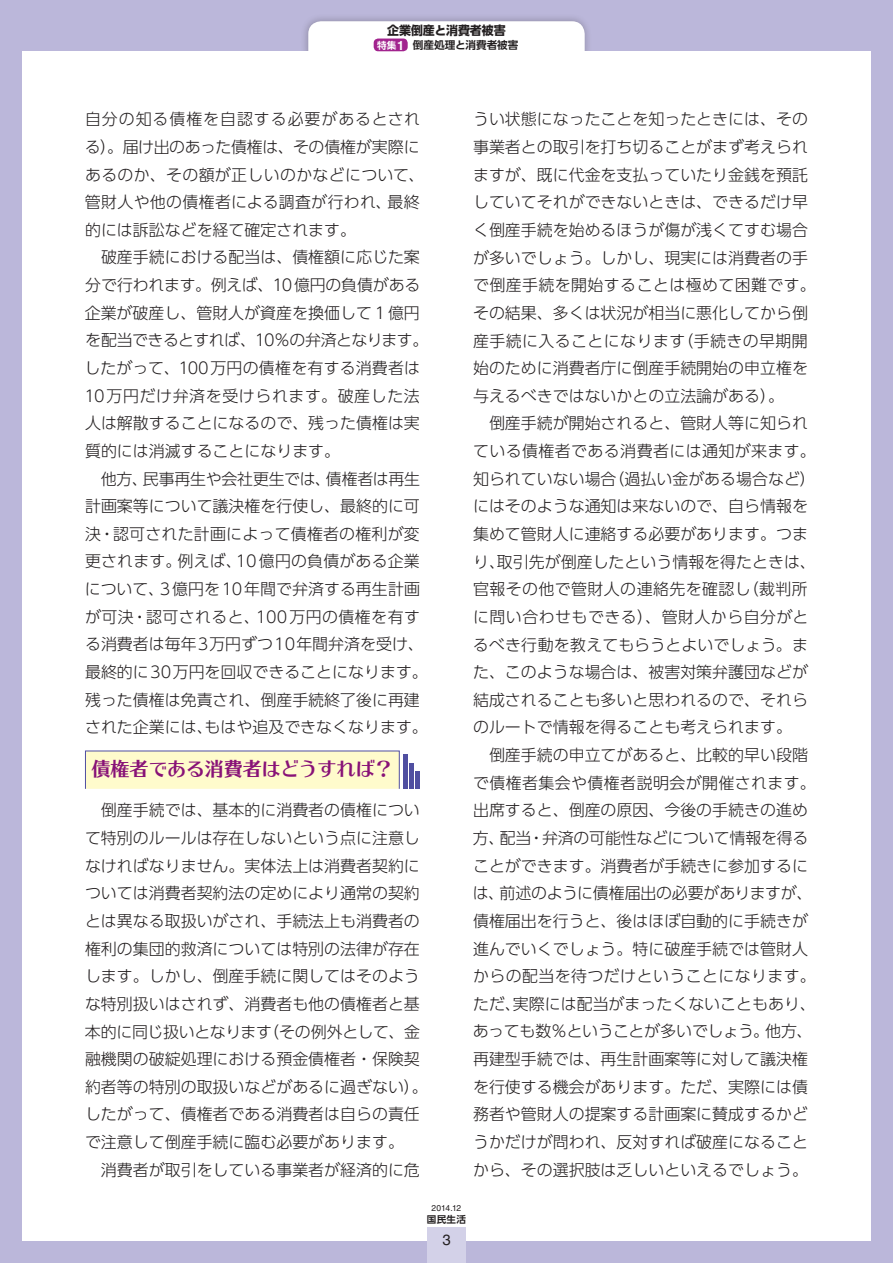
<style>
.page{position:relative;width:893px;height:1263px;background:#fff}
.page>*{position:absolute;margin:0;border:0;box-sizing:border-box;transform-origin:0 0}
.t1{font:19.2px "UD Typos 515 Std";letter-spacing:-.015em;color:#881277}
.t2{font:300 15.9px/27.6px "UD Shin Go Pro";color:#231f20}
.t3{font:14.85px "Helvetica LT Std";color:#231f20}
.t4{font:700 12.15px "UD Shin Go Pro";letter-spacing:-.005em;color:#231f20}
.t5{font:700 10.65px "UD Shin Go Pro De";letter-spacing:-.005em;color:#231f20}
.t6{font:700 9.6px "UD Shin Go Pro De";color:#231f20}
.t7{font:8.55px "Helvetica LT Std";letter-spacing:-.02em;color:#231f20}
.s1{font-size:9.6px;color:#fff}
.s2{font-family:"Helvetica LT Std";font-size:12.75px;color:#fff}
</style>
<div class="page">
<div style="left:0;top:0;width:893px;height:51px;background:#bbb7da"></div>
<div style="left:300px;top:13px;width:292px;height:59px;background:#231f20;opacity:.3"></div>
<div style="left:308px;top:21px;width:277px;height:43px;background:#fff;border-radius:13px"></div>
<div style="left:872px;top:0;width:21px;height:1263px;background:#bbb7da"></div>
<div style="left:0;top:1242px;width:893px;height:21px;background:#bbb7da"></div>
<div style="left:0;top:0;width:21px;height:1263px;background:#bbb7da"></div>
<div style="left:259px;top:51px;width:375px;height:30px;background:#fff"></div>
<div style="left:374px;top:39px;width:34px;height:12px;background:#a2238e;border-radius:4px"></div>
<div style="left:427px;top:1227px;width:39px;height:36px;background:#d3d1e8"></div>
<div style="left:85px;top:750px;width:315px;height:39px;background:#fffbcc"></div>
<hr style="left:416px;top:772px;width:4px;height:17px;background:#504fa1">
<div style="left:409px;top:763px;width:5px;height:26px;background:#504fa1"></div>
<hr style="left:403px;top:755px;width:4px;height:34px;background:#504fa1">
<p class="t4" style="left:387px;top:21px;width:120px">企業倒産と消費者被害</p>
<p class="t5" style="left:377px;top:36px;width:143px"><span class="s1">特集</span><span class="s2">1</span> 倒産処理と消費者被害</p>
<p class="t2" style="left:85px;top:105px;width:341px">自分の知る債権を自認する必要があるとされる）。届け出のあった債権は、その債権が実際にあるのか、その額が正しいのかなどについて、管財人や他の債権者による調査が行われ、最終的には訴訟などを経て確定されます。</p>
<p class="t2" style="left:84px;top:243px;width:345px;text-indent:17px">破産手続における配当は、債権額に応じた案分で行われます。例えば、10億円の負債がある企業が破産し、管財人が資産を換価して１億円を配当できるとすれば、10％の弁済となります。したがって、100万円の債権を有する消費者は<br>10万円だけ弁済を受けられます。破産した法人は解散することになるので、残った債権は実質的には消滅することになります。</p>
<p class="t2" style="left:85px;top:464px;width:345px;text-align:center">他方、民事再生や会社更生では、債権者は再生<br>計画案等について議決権を行使し、最終的に可決・認可された計画によって債権者の権利が変更されます。例えば、10億円の負債がある企業について、3億円を10年間で弁済する再生計画が可決・認可されると、100万円の債権を有する消費者は毎年3万円ずつ10年間弁済を受け、最終的に30万円を回収できることになります。残った債権は免責され、倒産手続終了後に再建された企業には、もはや追及できなくなります。</p>
<p class="t1" style="left:91px;top:752px;width:303px">債権者である消費者はどうすれば？</p>
<p class="t2" style="left:85px;top:796px;width:344px;text-indent:16px">倒産手続では、基本的に消費者の債権について特別のルールは存在しないという点に注意しなければなりません。実体法上は消費者契約については消費者契約法の定めにより通常の契約とは異なる取扱いがされ、手続法上も消費者の権利の集団的救済については特別の法律が存在します。しかし、倒産手続に関してはそのような特別扱いはされず、消費者も他の債権者と基本的に同じ扱いとなります（その例外として、金融機関の破綻処理における預金債権者・保険契約者等の特別の取扱いなどがあるに過ぎない）。したがって、債権者である消費者は自らの責任で注意して倒産手続に臨む必要があります。</p>
<p class="t2" style="left:101px;top:1155px;width:320px">消費者が取引をしている事業者が経済的に危</p>
<p class="t2" style="left:473px;top:105px;width:344px">うい状態になったことを知ったときには、その事業者との取引を打ち切ることがまず考えられますが、既に代金を支払っていたり金銭を預託していてそれができないときは、できるだけ早く倒産手続を始めるほうが傷が浅くてすむ場合が多いでしょう。しかし、現実には消費者の手で倒産手続を開始することは極めて困難です。その結果、多くは状況が相当に悪化してから倒産手続に入ることになります（手続きの早期開始のために消費者庁に倒産手続開始の申立権を与えるべきではないかとの立法論がある）。</p>
<p class="t2" style="left:473px;top:409px;width:345px;text-indent:16px">倒産手続が開始されると、管財人等に知られている債権者である消費者には通知が来ます。知られていない場合（過払い金がある場合など）にはそのような通知は来ないので、自ら情報を集めて管財人に連絡する必要があります。つまり、取引先が倒産したという情報を得たときは、官報その他で管財人の連絡先を確認し（裁判所に問い合わせもできる）、管財人から自分がとるべき行動を教えてもらうとよいでしょう。また、このような場合は、被害対策弁護団などが結成されることも多いと思われるので、それらのルートで情報を得ることも考えられます。</p>
<p class="t2" style="left:473px;top:741px;width:345px;text-align:center">倒産手続の申立てがあると、比較的早い段階<br>で債権者集会や債権者説明会が開催されます。出席すると、倒産の原因、今後の手続きの進め方、配当・弁済の可能性などについて情報を得ることができます。消費者が手続きに参加するには、前述のように債権届出の必要がありますが、債権届出を行うと、後はほぼ自動的に手続きが進んでいくでしょう。特に破産手続では管財人からの配当を待つだけということになります。ただ、実際には配当がまったくないこともあり、あっても数％ということが多いでしょう。他方、再建型手続では、再生計画案等に対して議決権を行使する機会があります。ただ、実際には債務者や管財人の提案する計画案に賛成するかどうかだけが問われ、反対すれば破産になることから、その選択肢は乏しいといえるでしょう。</p>
<p class="t7" style="left:432px;top:1202px;width:31px">2014.12</p>
<p class="t6" style="left:427px;top:1211px;width:41px">国民生活</p>
<p class="t3" style="left:442px;top:1231px;width:10px">3</p>
</div>
